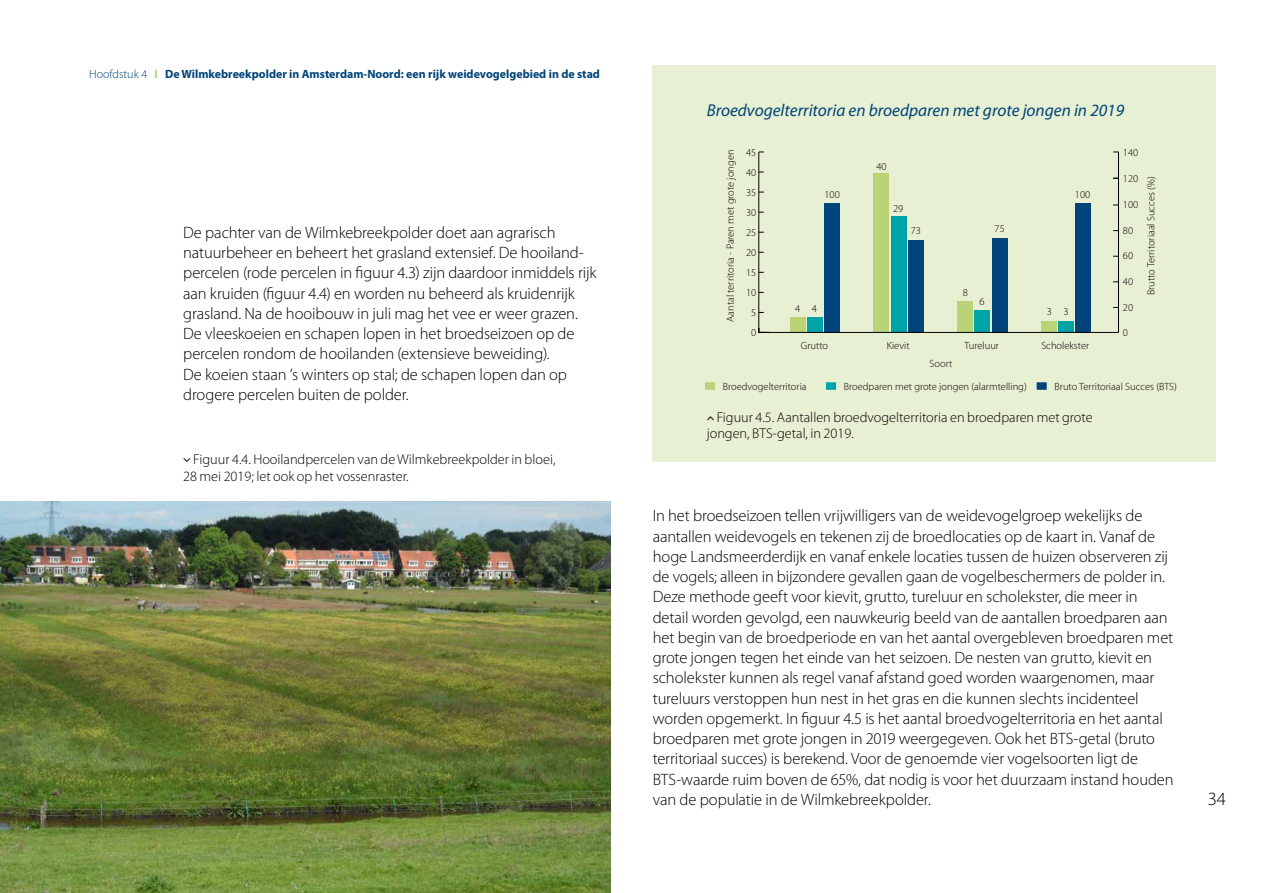
<style>
.page{position:relative;width:1263px;height:893px;background:#fff}
.page>*{position:absolute;margin:0;border:0;box-sizing:border-box;transform-origin:0 0}
.t1{font:300 18.75px "Myriad Pro";color:#000}
.t2{font:italic 17.25px "Myriad Pro";color:#00447a}
.t3{font:300 16.5px/20.2px "Myriad Pro";letter-spacing:-.01em;color:#000}
.t4{font:300 14.25px/16.5px "Myriad Pro";color:#000}
.t5{font:700 12px "Myriad Pro";color:#00447a}
.t6{font:300 10.5px "Myriad Pro";color:#000}
.s1{font-weight:300}
.s2{color:#bad376}
</style>
<div class="page">
<div style="left:653px;top:65px;width:563px;height:396px;background:#e8f0d3"></div>
<img style="left:0;top:501px;width:610px;height:392px">
<div style="left:824px;top:203px;width:16px;height:130px;background:#00447a"></div>
<div style="left:908px;top:240px;width:16px;height:93px;background:#00447a"></div>
<div style="left:992px;top:238px;width:15px;height:95px;background:#00447a"></div>
<div style="left:1075px;top:203px;width:16px;height:130px;background:#00447a"></div>
<div style="left:807px;top:317px;width:16px;height:16px;background:#00a4a7"></div>
<div style="left:891px;top:216px;width:15px;height:117px;background:#00a4a7"></div>
<div style="left:974px;top:310px;width:16px;height:23px;background:#00a4a7"></div>
<div style="left:1058px;top:321px;width:16px;height:12px;background:#00a4a7"></div>
<div style="left:705px;top:382px;width:10px;height:8px;background:#bad376"></div>
<div style="left:826px;top:382px;width:10px;height:8px;background:#00a4a7"></div>
<div style="left:1037px;top:382px;width:10px;height:8px;background:#00447a"></div>
<div style="left:790px;top:317px;width:16px;height:16px;background:#bad376"></div>
<div style="left:873px;top:173px;width:16px;height:160px;background:#bad376"></div>
<div style="left:957px;top:301px;width:16px;height:32px;background:#bad376"></div>
<div style="left:1041px;top:321px;width:15px;height:12px;background:#bad376"></div>
<hr style="left:759px;top:332px;width:359px;height:1px;background:#000">
<hr style="left:758px;top:152px;width:1px;height:180px;background:#000">
<hr style="left:1118px;top:152px;width:1px;height:180px;background:#000">
<svg style="left:758px;top:328px;width:11px;height:5px"></svg>
<p class="t5" style="left:89px;top:66px;width:512px"><span class="s1">Hoofdstuk 4</span> <span class="s2">I</span> De Wilmkebreekpolder in Amsterdam-Noord: een rijk weidevogelgebied in de stad</p>
<p class="t3" style="left:183px;top:222px;width:415px">De pachter van de Wilmkebreekpolder doet aan agrarisch natuurbeheer en beheert het grasland extensief. De hooiland&shy;percelen (rode percelen in figuur 4.3) zijn daardoor inmiddels rijk aan kruiden (figuur 4.4) en worden nu beheerd als kruidenrijk grasland. Na de hooibouw in juli mag het vee er weer grazen.<br>De vleeskoeien en schapen lopen in het broedseizoen op de percelen rondom de hooilanden (extensieve beweiding).<br>De koeien staan ’s winters op stal; de schapen lopen dan op drogere percelen buiten de polder.</p>
<p class="t4" style="left:183px;top:452px;width:374px;text-indent:10px">Figuur 4.4. Hooilandpercelen van de Wilmkebreekpolder in bloei,<br>28 mei 2019; let ook op het vossenraster.</p>
<p class="t2" style="left:707px;top:100px;width:419px">Broedvogelterritoria en broedparen met grote jongen in 2019</p>
<p class="t6" style="left:724px;top:322px;width:174px;rotate:-90deg">Aantal territoria - Paren met grote jongen</p>
<p class="t6" style="left:746px;top:147px;width:12px">45</p>
<p class="t6" style="left:746px;top:167px;width:12px">40</p>
<p class="t6" style="left:746px;top:187px;width:12px">35</p>
<p class="t6" style="left:746px;top:207px;width:12px">30</p>
<p class="t6" style="left:746px;top:227px;width:12px">25</p>
<p class="t6" style="left:746px;top:247px;width:12px">20</p>
<p class="t6" style="left:746px;top:267px;width:12px">15</p>
<p class="t6" style="left:746px;top:287px;width:12px">10</p>
<p class="t6" style="left:751px;top:307px;width:7px">5</p>
<p class="t6" style="left:751px;top:327px;width:7px">0</p>
<p class="t6" style="left:1123px;top:147px;width:17px">140</p>
<p class="t6" style="left:876px;top:160px;width:12px">40</p>
<p class="t6" style="left:824px;top:189px;width:17px">100</p>
<p class="t6" style="left:795px;top:302px;width:7px">4</p>
<p class="t6" style="left:812px;top:302px;width:7px">4</p>
<p class="t6" style="left:893px;top:202px;width:12px">29</p>
<p class="t6" style="left:911px;top:225px;width:12px">73</p>
<p class="t6" style="left:994px;top:223px;width:12px">75</p>
<p class="t6" style="left:963px;top:287px;width:7px">8</p>
<p class="t6" style="left:979px;top:296px;width:7px">6</p>
<p class="t6" style="left:1075px;top:189px;width:17px">100</p>
<p class="t6" style="left:1047px;top:306px;width:7px">3</p>
<p class="t6" style="left:1063px;top:306px;width:7px">3</p>
<p class="t6" style="left:1123px;top:173px;width:17px">120</p>
<p class="t6" style="left:1123px;top:199px;width:17px">100</p>
<p class="t6" style="left:1123px;top:224px;width:12px">80</p>
<p class="t6" style="left:1123px;top:250px;width:12px">60</p>
<p class="t6" style="left:1123px;top:276px;width:12px">40</p>
<p class="t6" style="left:1123px;top:301px;width:12px">20</p>
<p class="t6" style="left:1145px;top:295px;width:120px;rotate:-90deg">Brutto Territoriaal Succes (%)</p>
<p class="t6" style="left:1123px;top:327px;width:7px">0</p>
<p class="t6" style="left:801px;top:340px;width:29px">Grutto</p>
<p class="t6" style="left:887px;top:340px;width:24px">Kievit</p>
<p class="t6" style="left:964px;top:340px;width:36px">Tureluur</p>
<p class="t6" style="left:1041px;top:340px;width:49px">Scholekster</p>
<p class="t6" style="left:929px;top:358px;width:24px">Soort</p>
<p class="t6" style="left:723px;top:380px;width:85px">Broedvogelterritoria</p>
<p class="t6" style="left:844px;top:380px;width:184px">Broedparen met grote jongen (alarmtelling)</p>
<p class="t6" style="left:1054px;top:380px;width:124px">Bruto Territoriaal Succes (BTS)</p>
<p class="t4" style="left:707px;top:409px;width:388px;text-indent:10px">Figuur 4.5. Aantallen broedvogelterritoria en broedparen met grote jongen, BTS-getal, in 2019.</p>
<p class="t3" style="left:653px;top:506px;width:522px">In het broedseizoen tellen vrijwilligers van de weidevogelgroep wekelijks de aantallen weidevogels en tekenen zij de broedlocaties op de kaart in. Vanaf de hoge Landsmeerderdijk en vanaf enkele locaties tussen de huizen observeren zij de vogels; alleen in bijzondere gevallen gaan de vogelbeschermers de polder in.<br>Deze methode geeft voor kievit, grutto, tureluur en scholekster, die meer in detail worden gevolgd, een nauwkeurig beeld van de aantallen broedparen aan het begin van de broedperiode en van het aantal overgebleven broedparen met grote jongen tegen het einde van het seizoen. De nesten van grutto, kievit en scholekster kunnen als regel vanaf afstand goed worden waargenomen, maar tureluurs verstoppen hun nest in het gras en die kunnen slechts incidenteel worden opgemerkt. In figuur 4.5 is het aantal broedvogelterritoria en het aantal broedparen met grote jongen in 2019 weergegeven. Ook het BTS-getal (bruto territoriaal succes) is berekend. Voor de genoemde vier vogelsoorten ligt de BTS-waarde ruim boven de 65%, dat nodig is voor het duurzaam instand houden van de populatie in de Wilmkebreekpolder.</p>
<p class="t1" style="left:1208px;top:788px;width:20px">34</p>
</div>
